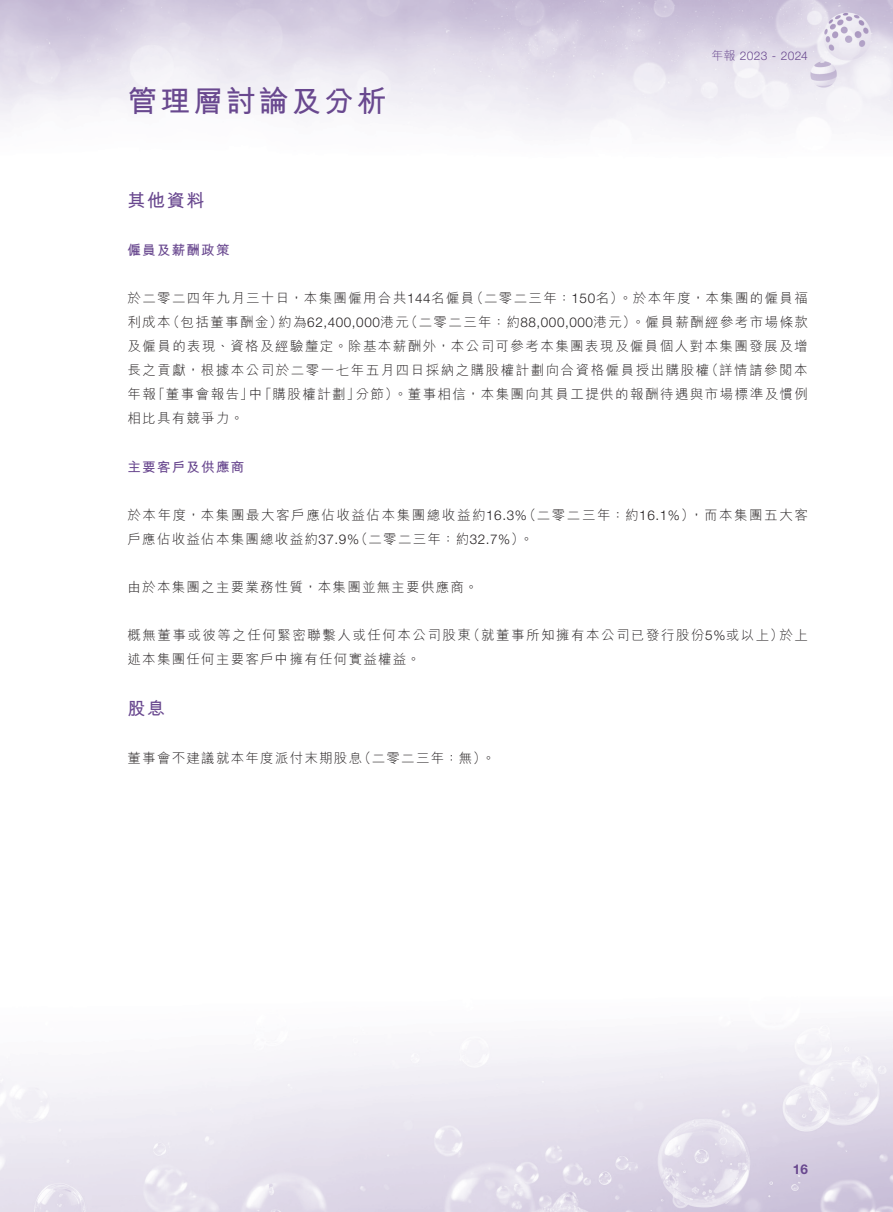
<style>
.page{position:relative;width:893px;height:1212px;background:#fff}
.page>*{position:absolute;margin:0;border:0;box-sizing:border-box;transform-origin:0 0}
.t1{font:700 30px "M Hei HK";letter-spacing:.09em;color:#69488f}
.t2{font:700 18px "M Hei HK";letter-spacing:.09em;color:#69488f}
.t3{font:300 13.5px/24px "M Hei HK";letter-spacing:.105em;color:#231f20}
.t4{font:700 13.5px "M Hei HK";letter-spacing:.09em;color:#69488f}
.t5{font:300 13.5px "Helvetica Neue LT Std";letter-spacing:.04em;color:#231f20}
.t6{font:700 13.5px "Helvetica Neue LT Std";color:#69488f}
.t7{font:300 12px "Helvetica Neue LT Std";letter-spacing:.025em;color:#69488f}
.s1{font-family:"M Hei HK"}
.s2{font-family:"Helvetica Neue LT Std"}
</style>
<div class="page">
<img style="left:0;top:0;width:893px;height:1212px">
<h1 class="t1" style="left:128px;top:79px;width:261px">管理層討論及分析</h1>
<h2 class="t2" style="left:128px;top:188px;width:78px">其他資料</h2>
<p class="t4" style="left:128px;top:241px;width:103px">僱員及薪酬政策</p>
<p class="t7" style="left:712px;top:48px;width:98px"><span class="s1">年報</span> 2023 - 2024</p>
<p class="t3" style="left:470px;top:286px;width:339px">（二零二三年：<span class="s2">150</span>名）。於本年度，本集團的僱員福</p>
<p class="t3" style="left:405px;top:286px;width:405px;text-indent:-277px">於二零二四年九月三十日，本集團僱用合共<span class="s2">144</span>名僱員<br>（二零二三年：約<span class="s2">88,000,000</span>港元）。僱員薪酬經參考市場條款</p>
<p class="t3" style="left:167px;top:310px;width:118px">（包括董事酬金）</p>
<p class="t3" style="left:128px;top:310px;width:45px">利成本</p>
<p class="t3" style="left:128px;top:334px;width:682px">及僱員的表現、資格及經驗釐定。除基本薪酬外，本公司可參考本集團表現及僱員個人對本集團發展及增</p>
<p class="t3" style="left:705px;top:358px;width:104px">（詳情請參閱本</p>
<p class="t5" style="left:278px;top:314px;width:132px"><span class="s1">約為</span>62,400,000<span class="s1">港元</span></p>
<p class="t3" style="left:356px;top:358px;width:454px;text-indent:-228px">長之貢獻，根據本公司於二零一七年五月四日採納之購股權計劃向合資格僱員授出購股權<br>分節）。董事相信，本集團向其員工提供的報酬待遇與市場標準及慣例</p>
<p class="t3" style="left:152px;top:382px;width:209px">「董事會報告」「購股權計劃」</p>
<p class="t3" style="left:128px;top:382px;width:118px">年報<br>相比具有競爭力。</p>
<p class="t4" style="left:128px;top:457px;width:118px">主要客戶及供應商</p>
<p class="t3" style="left:249px;top:382px;width:15px">中</p>
<p class="t3" style="left:523px;top:502px;width:173px">（二零二三年：約<span class="s2">16.1%</span>）</p>
<p class="t3" style="left:520px;top:502px;width:15px;text-indent:-392px">於本年度，本集團最大客戶應佔收益佔本集團總收益約<span class="s2">16.3%</span>。</p>
<p class="t3" style="left:354px;top:526px;width:171px">（二零二三年：約<span class="s2">32.7%</span>(</p>
<p class="t3" style="left:128px;top:526px;width:233px">戶應佔收益佔本集團總收益約<span class="s2">37.9%</span></p>
<p class="t3" style="left:128px;top:574px;width:352px">由於本集團之主要業務性質，本集團並無主要供應商。</p>
<p class="t3" style="left:690px;top:502px;width:119px">，而本集團五大客</p>
<p class="t3" style="left:467px;top:622px;width:318px">（就董事所知擁有本公司已發行股份<span class="s2">5%</span>或以上）</p>
<p class="t3" style="left:128px;top:622px;width:345px">概無董事或彼等之任何緊密聯繫人或任何本公司股東述本集團任何主要客戶中擁有任何實益權益。</p>
<h2 class="t2" style="left:128px;top:695px;width:39px">股息</h2>
<p class="t3" style="left:779px;top:622px;width:30px">於上</p>
<p class="t3" style="left:128px;top:745px;width:236px">董事會不建議就本年度派付末期股息</p>
<p class="t3" style="left:358px;top:745px;width:130px">（二零二三年：無(</p>
<p class="t3" style="left:482px;top:745px;width:15px">。</p>
<p class="t6" style="left:793px;top:1161px;width:17px">16</p>
</div>
